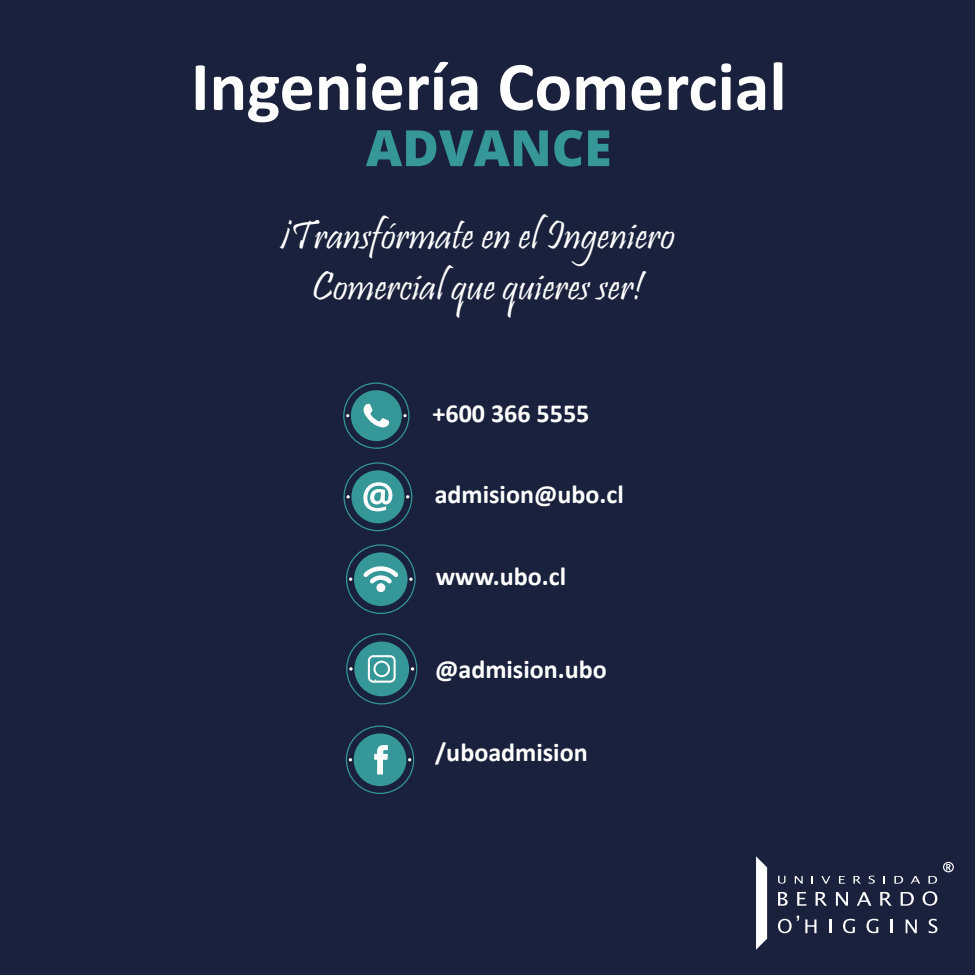
<style>
.page{position:relative;width:975px;height:975px;background:#fff}
.page>*{position:absolute;margin:0;border:0;box-sizing:border-box;transform-origin:0 0}
.t1{font:700 70px "Calibri";color:#fff}
.t2{font:800 50px "Open Sans";color:#359798}
.t3{font:41.75px/50px "Pristina";color:#fff;text-align:center}
.t4{font:700 26.12px "Calibri";color:#fff}
</style>
<div class="page">
<div style="left:0;top:0;width:974px;height:974px;background:#19213c"></div>
<svg style="left:756px;top:856px;width:11px;height:93px"></svg>
<svg style="left:778px;top:892px;width:9px;height:13px"></svg>
<svg style="left:797px;top:892px;width:9px;height:13px"></svg>
<svg style="left:815px;top:892px;width:12px;height:13px"></svg>
<svg style="left:835px;top:892px;width:12px;height:13px"></svg>
<svg style="left:857px;top:892px;width:14px;height:13px"></svg>
<svg style="left:880px;top:892px;width:11px;height:13px"></svg>
<svg style="left:900px;top:892px;width:13px;height:13px"></svg>
<svg style="left:922px;top:891px;width:15px;height:14px"></svg>
<svg style="left:805px;top:919px;width:11px;height:14px"></svg>
<svg style="left:829px;top:919px;width:2px;height:14px"></svg>
<svg style="left:843px;top:918px;width:11px;height:15px"></svg>
<svg style="left:866px;top:918px;width:12px;height:15px"></svg>
<svg style="left:890px;top:919px;width:2px;height:14px"></svg>
<svg style="left:905px;top:919px;width:11px;height:14px"></svg>
<svg style="left:928px;top:918px;width:9px;height:15px"></svg>
<svg style="left:778px;top:915px;width:21px;height:18px"></svg>
<svg style="left:778px;top:875px;width:7px;height:8px"></svg>
<svg style="left:794px;top:876px;width:8px;height:7px"></svg>
<svg style="left:811px;top:876px;width:2px;height:7px"></svg>
<svg style="left:821px;top:876px;width:9px;height:7px"></svg>
<svg style="left:839px;top:876px;width:6px;height:7px"></svg>
<svg style="left:853px;top:876px;width:7px;height:7px"></svg>
<svg style="left:868px;top:875px;width:6px;height:8px"></svg>
<svg style="left:883px;top:876px;width:2px;height:7px"></svg>
<svg style="left:894px;top:876px;width:9px;height:7px"></svg>
<svg style="left:911px;top:876px;width:9px;height:7px"></svg>
<svg style="left:928px;top:861px;width:25px;height:22px"></svg>
<div style="left:354px;top:552px;width:53px;height:54px;background:#359798;border-radius:50%"></div>
<div style="left:346px;top:544px;width:69px;height:70px;border:1px solid #359798;border-radius:50%"></div>
<svg style="left:349px;top:577px;width:3px;height:4px"></svg>
<svg style="left:363px;top:566px;width:35px;height:26px"></svg>
<div style="left:354px;top:641px;width:55px;height:55px;background:#359798;border-radius:50%"></div>
<div style="left:346px;top:633px;width:71px;height:71px;border:1px solid #359798;border-radius:50%"></div>
<svg style="left:368px;top:655px;width:27px;height:27px"></svg>
<div style="left:353px;top:733px;width:53px;height:53px;background:#359798;border-radius:50%"></div>
<div style="left:346px;top:725px;width:68px;height:69px;border:1px solid #359798;border-radius:50%"></div>
<svg style="left:374px;top:745px;width:14px;height:29px"></svg>
<div style="left:351px;top:470px;width:53px;height:53px;background:#359798;border-radius:50%"></div>
<div style="left:343px;top:462px;width:69px;height:69px;border:1px solid #359798;border-radius:50%"></div>
<svg style="left:363px;top:482px;width:29px;height:29px"></svg>
<div style="left:351px;top:390px;width:51px;height:51px;background:#359798;border-radius:50%"></div>
<div style="left:343px;top:382px;width:66px;height:67px;border:1px solid #359798;border-radius:50%"></div>
<svg style="left:363px;top:404px;width:26px;height:23px"></svg>
<h1 class="t1" style="left:191px;top:37px;width:597px">Ingeniería Comercial</h1>
<h2 class="t2" style="left:366px;top:114px;width:247px">ADVANCE</h2>
<h3 class="t3" style="left:280px;top:215px;width:396px">¡Transfórmate en el Ingeniero<br>Comercial que quieres ser!</h3>
<p class="t4" style="left:432px;top:395px;width:158px">+600 366 5555</p>
<p class="t4" style="left:434px;top:475px;width:191px">admision@ubo.cl</p>
<p class="t4" style="left:435px;top:558px;width:132px">www.ubo.cl</p>
<p class="t4" style="left:435px;top:651px;width:173px">@admision.ubo</p>
<p class="t4" style="left:435px;top:734px;width:154px">/uboadmision</p>
</div>
